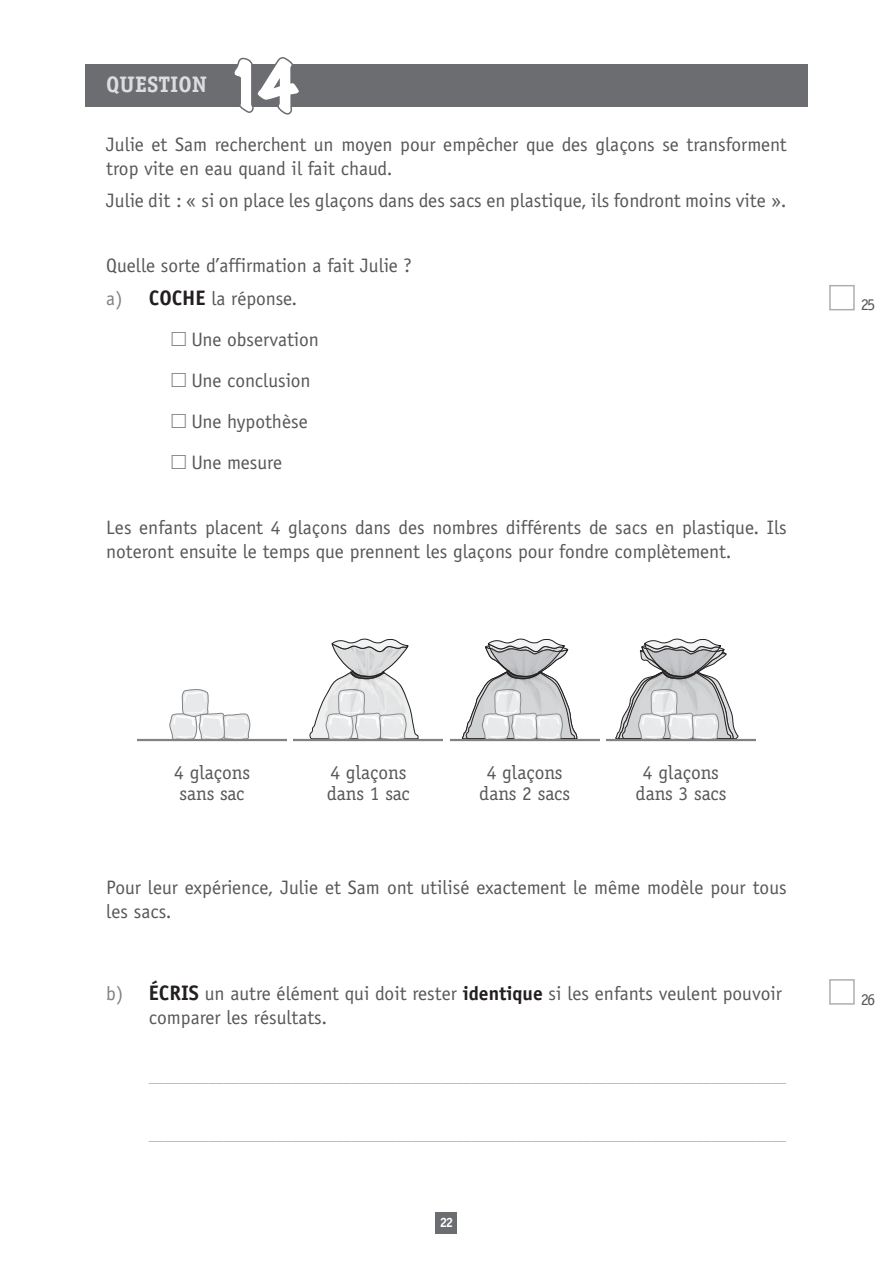
<style>
.page{position:relative;width:893px;height:1263px;background:#fff}
.page>*{position:absolute;margin:0;border:0;box-sizing:border-box;transform-origin:0 0}
.t1{font:expanded 60px "Marker Felt";color:#fff}
.t2{font:700 22.5px "Officina Serif";color:#dcdddf}
.t3{font:19.5px/24px "Officina Sans";color:#57585a}
.t4{font:19.5px/21px "Officina Serif";color:#57585a;text-align:center}
.t5{font:16.5px "Officina Serif";color:#57585a}
.t6{font:15px "Officina Sans";color:#a8a9ad}
.t7{font:700 13.5px "Officina Serif";color:#fff}
.s1{color:#808285}
.s2{font-weight:700;font-size:21px;color:#231f20}
.s3{font-weight:700;color:#231f20}
</style>
<div class="page">
<div style="left:829px;top:285px;width:26px;height:25px;border:2px solid #adaeb2"></div>
<div style="left:829px;top:979px;width:26px;height:26px;border:2px solid #adaeb2"></div>
<div style="left:436px;top:1212px;width:21px;height:21px;background:#6c6d70"></div>
<div style="left:85px;top:64px;width:723px;height:42px;background:#6c6d70"></div>
<svg style="left:231px;top:57px;width:71px;height:58px"></svg>
<hr style="left:138px;top:739px;width:148px;height:2px;background:#808285">
<svg style="left:168px;top:689px;width:83px;height:53px"></svg>
<hr style="left:294px;top:739px;width:149px;height:2px;background:#808285">
<svg style="left:309px;top:638px;width:110px;height:104px"></svg>
<hr style="left:450px;top:739px;width:149px;height:2px;background:#808285">
<svg style="left:461px;top:638px;width:116px;height:104px"></svg>
<hr style="left:606px;top:739px;width:149px;height:2px;background:#808285">
<svg style="left:614px;top:638px;width:126px;height:104px"></svg>
<p class="t2" style="left:106px;top:71px;width:102px">QUESTION</p>
<h1 class="t1" style="left:225px;top:39px;width:73px">14</h1>
<p class="t3" style="left:106px;top:132px;width:682px">Julie et Sam recherchent un moyen pour empêcher que des glaçons se transforment trop vite en eau quand il fait chaud.</p>
<p class="t3" style="left:106px;top:189px;width:682px">Julie dit : « si on place les glaçons dans des sacs en plastique, ils fondront moins vite ».</p>
<p class="t3" style="left:106px;top:249px;width:307px;line-height:32.5px">Quelle sorte d’affirmation a fait Julie ? <span class="s1">a)</span> <span class="s2">COCHE</span> la réponse.</p>
<p class="t3" style="left:191px;top:319px;width:129px;line-height:41px">Une observation<br>Une conclusion<br>Une hypothèse<br>Une mesure</p>
<p class="t3" style="left:106px;top:515px;width:682px">Les enfants placent 4 glaçons dans des nombres différents de sacs en plastique. Ils noteront ensuite le temps que prennent les glaçons pour fondre complètement.</p>
<p class="t5" style="left:861px;top:295px;width:16px">25</p>
<p class="t4" style="left:174px;top:761px;width:77px;text-align:left">4 glaçons sans sac</p>
<p class="t4" style="left:327px;top:761px;width:85px;text-align:left">4 glaçons dans 1 sac</p>
<p class="t4" style="left:479px;top:761px;width:92px">4 glaçons dans 2 sacs</p>
<p class="t4" style="left:636px;top:761px;width:92px">4 glaçons dans 3 sacs</p>
<p class="t3" style="left:106px;top:875px;width:682px">Pour leur expérience, Julie et Sam ont utilisé exactement le même modèle pour tous les sacs.</p>
<p class="t3" style="left:149px;top:981px;width:635px;text-indent:-43px"><span class="s1">b)</span> <span class="s2">ÉCRIS</span> un autre élément qui doit rester <span class="s3">identique</span> si les enfants veulent pouvoir comparer les résultats.</p>
<p class="t6" style="left:149px;top:1068px;width:639px">_____________________________________________________________________________________</p>
<p class="t6" style="left:149px;top:1126px;width:639px">_____________________________________________________________________________________</p>
<p class="t7" style="left:440px;top:1214px;width:15px">22</p>
<p class="t5" style="left:861px;top:989px;width:16px">26</p>
</div>
